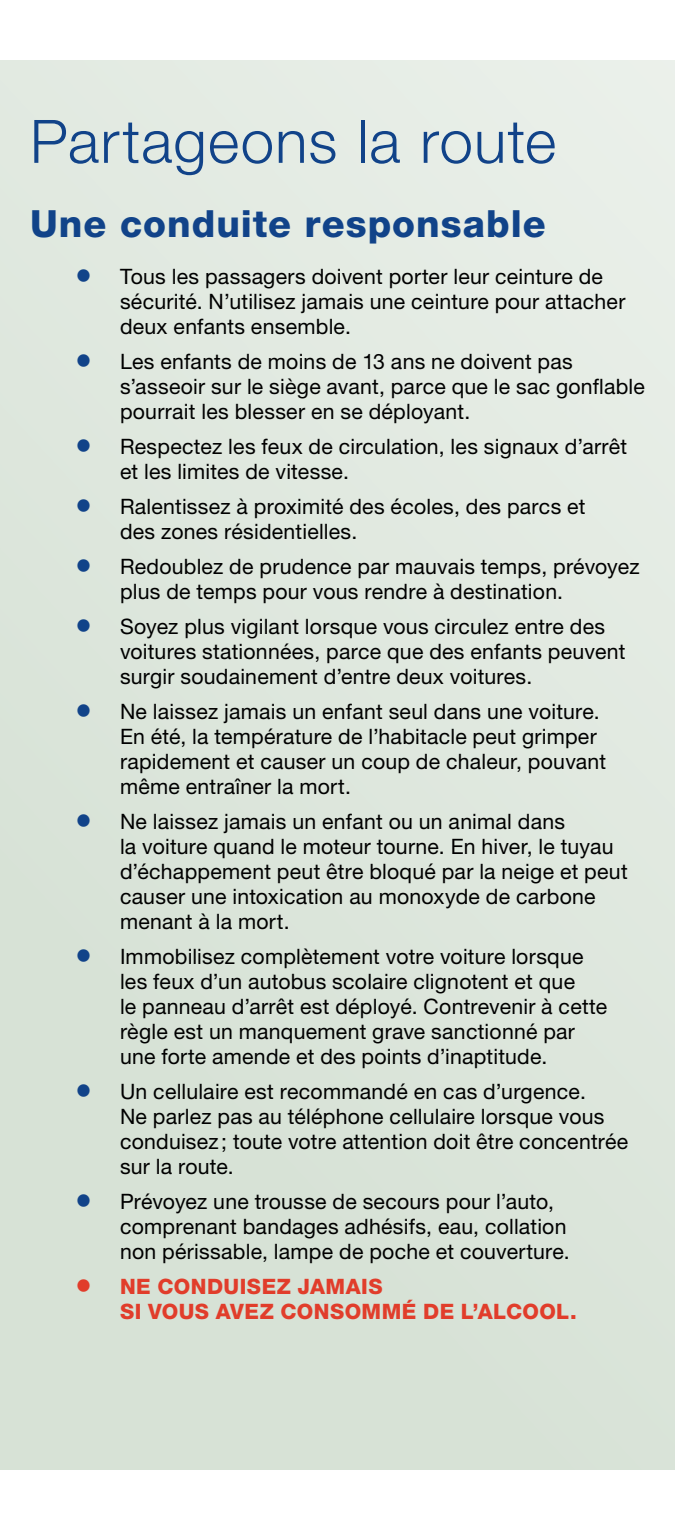
<style>
.page{position:relative;width:675px;height:1530px;background:#fff}
.page>*{position:absolute;margin:0;border:0;box-sizing:border-box;transform-origin:0 0}
.t1{font:300 60px "Helvetica Neue LT Std";letter-spacing:.02em;color:#114389}
.t2{font:800 37.5px "Helvetica Neue LT Std";letter-spacing:.025em;color:#114389}
.t3{font:21.25px/25px "Helvetica Neue LT Std";letter-spacing:.01em;color:#000}
.t4{font:800 21.25px/25px "Helvetica Neue LT Std";letter-spacing:.02em;color:#e13d2b}
.s1{font-size:35px;color:#114389}
.s2{font-weight:400;font-size:35px}
</style>
<div class="page">
<div style="left:0;top:60px;width:675px;height:1410px;background:#dde7dd"></div>
<p class="t1" style="left:30px;top:105px;width:528px">Partageons la route</p>
<p class="t2" style="left:30px;top:201px;width:517px">Une conduite responsable</p>
<p class="t3" style="left:120px;top:264px;width:507px;text-indent:-45px"><span class="s1">•</span> Tous les passagers doivent porter leur ceinture de sécurité. N’utilisez jamais une ceinture pour attacher deux enfants ensemble.</p>
<p class="t3" style="left:120px;top:349px;width:527px;text-indent:-45px"><span class="s1">•</span> Les enfants de moins de 13 ans ne doivent pas s’asseoir sur le siège avant, parce que le sac gonflable pourrait les blesser en se déployant.</p>
<p class="t3" style="left:120px;top:434px;width:509px;text-indent:-45px"><span class="s1">•</span> Respectez les feux de circulation, les signaux d’arrêt et les limites de vitesse.</p>
<p class="t3" style="left:120px;top:494px;width:467px;text-indent:-45px"><span class="s1">•</span> Ralentissez à proximité des écoles, des parcs et des zones résidentielles.</p>
<p class="t3" style="left:120px;top:554px;width:521px;text-indent:-45px"><span class="s1">•</span> Redoublez de prudence par mauvais temps, prévoyez plus de temps pour vous rendre à destination.</p>
<p class="t3" style="left:120px;top:614px;width:507px;text-indent:-45px"><span class="s1">•</span> Soyez plus vigilant lorsque vous circulez entre des voitures stationnées, parce que des enfants peuvent surgir soudainement d’entre deux voitures.</p>
<p class="t3" style="left:120px;top:699px;width:488px;text-indent:-45px"><span class="s1">•</span> Ne laissez jamais un enfant seul dans une voiture.<br>En été, la température de l’habitacle peut grimper rapidement et causer un coup de chaleur, pouvant même entraîner la mort.</p>
<p class="t3" style="left:120px;top:809px;width:509px;text-indent:-45px"><span class="s1">•</span> Ne laissez jamais un enfant ou un animal dans<br>la voiture quand le moteur tourne. En hiver, le tuyau d’échappement peut être bloqué par la neige et peut causer une intoxication au monoxyde de carbone menant à la mort.</p>
<p class="t3" style="left:120px;top:944px;width:489px;text-indent:-45px"><span class="s1">•</span> Immobilisez complètement votre voiture lorsque les feux d’un autobus scolaire clignotent et que<br>le panneau d’arrêt est déployé. Contrevenir à cette règle est un manquement grave sanctionné par une forte amende et des points d’inaptitude.</p>
<p class="t3" style="left:120px;top:1079px;width:510px;text-indent:-45px"><span class="s1">•</span> Un cellulaire est recommandé en cas d’urgence.<br>Ne parlez pas au téléphone cellulaire lorsque vous conduisez ; toute votre attention doit être concentrée sur la route.</p>
<p class="t3" style="left:120px;top:1189px;width:451px;text-indent:-45px"><span class="s1">•</span> Prévoyez une trousse de secours pour l’auto, comprenant bandages adhésifs, eau, collation non périssable, lampe de poche et couverture.</p>
<p class="t4" style="left:120px;top:1274px;width:458px;text-indent:-45px"><span class="s2">•</span> NE CONDUISEZ JAMAIS<br>SI VOUS AVEZ CONSOMMÉ DE L’ALCOOL.</p>
</div>
